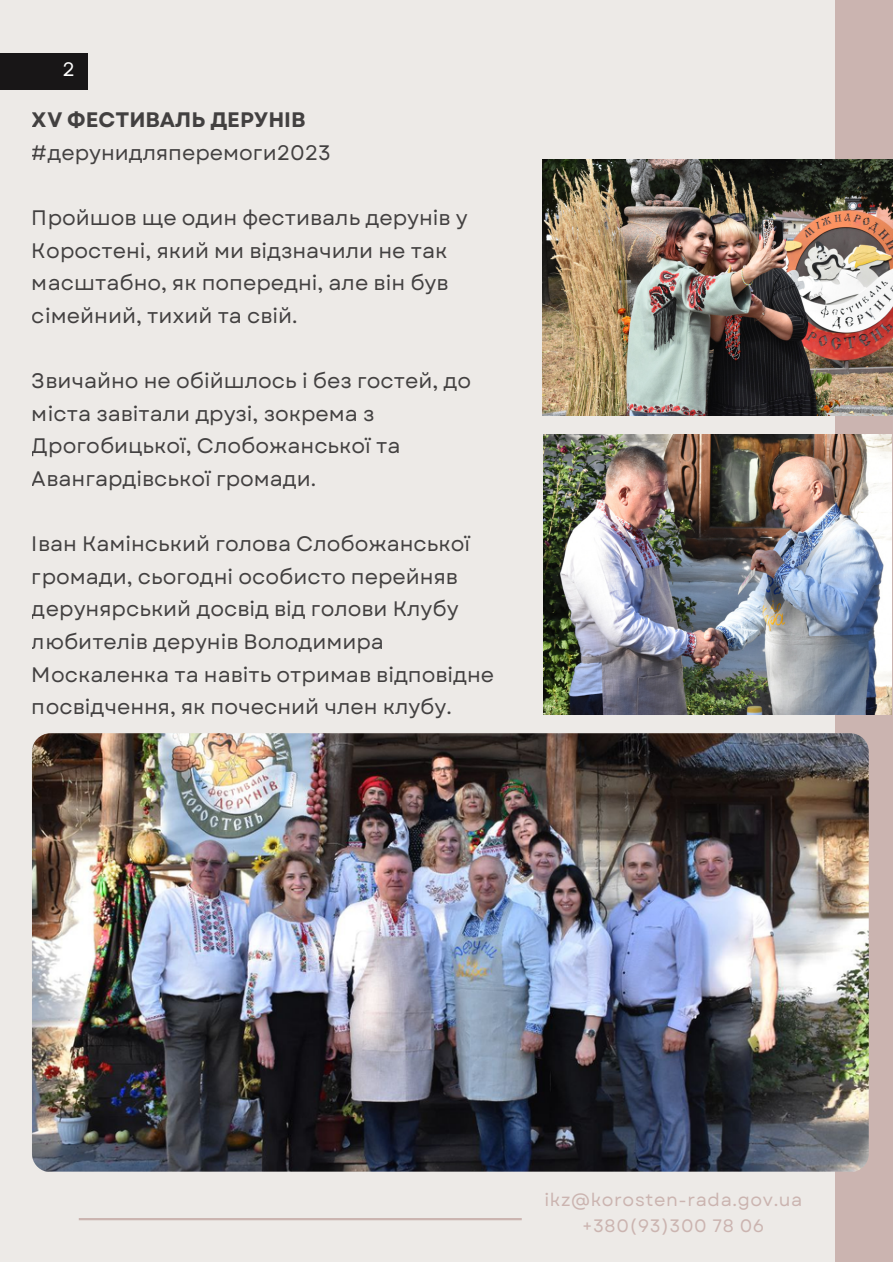
<style>
.page{position:relative;width:893px;height:1264px;background:#fff}
.page>*{position:absolute;margin:0;border:0;box-sizing:border-box;transform-origin:0 0}
.t1{font:21px/32.5px "Garet";color:#181617}
.t2{font:700 21px "Garet";color:#181617}
.t3{font:19.5px "Garet";color:#fff}
.t4{font:18px/25.8px "Garet";letter-spacing:.035em;color:#cbb4b0;text-align:center}
</style>
<div class="page">
<div style="left:0;top:0;width:892px;height:1261px;background:#edeae7"></div>
<div style="left:0;top:53px;width:88px;height:38px;background:#181617"></div>
<div style="left:834px;top:0;width:58px;height:1262px;background:#cbb4b0"></div>
<hr style="left:79px;top:1217px;width:442px;height:3px;background:#cbb4b0">
<img style="left:32px;top:733px;width:836px;height:438px">
<img style="left:542px;top:159px;width:350px;height:256px">
<img style="left:543px;top:434px;width:348px;height:280px">
<p class="t3" style="left:63px;top:55px;width:14px">2</p>
<p class="t2" style="left:32px;top:105px;width:275px">XV ФЕСТИВАЛЬ ДЕРУНІВ</p>
<p class="t1" style="left:32px;top:136px;width:300px">#дерунидляперемоги2023</p>
<p class="t1" style="left:32px;top:201px;width:437px">Пройшов ще один фестиваль дерунів у Коростені, який ми відзначили не так масштабно, як попередні, але він був сімейний, тихий та свій.</p>
<p class="t1" style="left:32px;top:364px;width:440px">Звичайно не обійшлось і без гостей, до міста завітали друзі, зокрема з<br>Дрогобицької, Слобожанської та<br>Авангардівської громади.</p>
<p class="t1" style="left:32px;top:527px;width:463px">Іван Камінський голова Слобожанської громади, сьогодні особисто перейняв дерунярський досвід від голови Клубу любителів дерунів Володимира Москаленка та навіть отримав відповідне посвідчення, як почесний член клубу.</p>
<p class="t4" style="left:544px;top:1187px;width:259px">ikz@korosten-rada.gov.ua +380(93)300 78 06</p>
</div>
